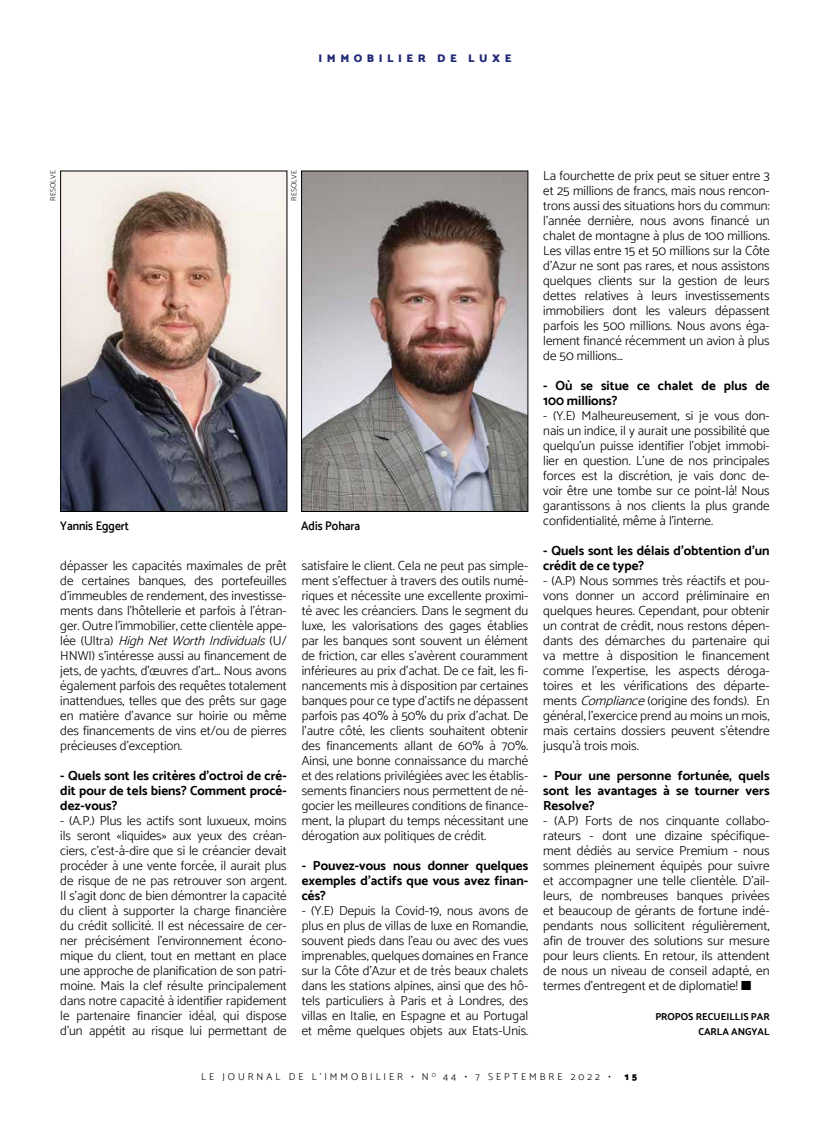
<style>
.page{position:relative;width:830px;height:1134px;background:#fff}
.page>*{position:absolute;margin:0;border:0;box-sizing:border-box;transform-origin:0 0}
.t1{font:300 13.12px/15px "Catamaran";color:#000;text-align:justify}
.t2{font:700 13.12px/15px "Catamaran";color:#000;text-align:justify}
.t3{font:600 12.5px "Catamaran";color:#000;scale:.92 1}
.t4{font:900 11.25px "Catamaran";letter-spacing:.4em;color:#232c77}
.t5{font:300 10px "Catamaran";letter-spacing:.3em;color:#000}
.t6{font:700 10px/15px "Catamaran";color:#000;text-align:right}
.t7{font:900 10px "Catamaran";color:#000}
.t8{font:300 7.5px "Catamaran";letter-spacing:.01em;color:#000}
.s1{font-style:italic}
</style>
<div class="page">
<img style="left:303px;top:173px;width:223px;height:337px">
<div style="left:301px;top:171px;width:227px;height:341px;border:1px solid #000"></div>
<img style="left:62px;top:173px;width:223px;height:337px">
<div style="left:60px;top:171px;width:227px;height:341px;border:1px solid #000"></div>
<p class="t4" style="left:318px;top:51px;width:194px">IMMOBILIER DE LUXE</p>
<p class="t8" style="left:48px;top:200px;width:31px;rotate:-90deg">RESOLVE</p>
<p class="t8" style="left:289px;top:200px;width:31px;rotate:-90deg">RESOLVE</p>
<p class="t3" style="left:60px;top:519px;width:76px">Yannis Eggert</p>
<p class="t3" style="left:301px;top:519px;width:66px">Adis Pohara</p>
<p class="t1" style="left:60px;top:558px;width:228px">dépasser les capacités maximales de prêt de certaines banques, des portefeuilles d’immeubles de rendement, des investisse&shy;ments dans l’hôtellerie et parfois à l’étran&shy;ger. Outre l’immobilier, cette clientèle appe&shy;l é e ( U l t r a ) <span class="s1">HighNetWorthIndividuals</span>( U / HNWI) s’intéresse aussi au financement de jets, de yachts, d’œuvres d’art… Nous avons également parfois des requêtes totalement inattendues, telles que des prêts sur gage en matière d’avance sur hoirie ou même des financements de vins et/ou de pierres précieuses d’exception.</p>
<p class="t2" style="left:60px;top:768px;width:228px">- Quels sont les critères d’octroi de cré&shy;dit pour de tels biens? Comment procé&shy;dez-vous?</p>
<p class="t1" style="left:60px;top:813px;width:228px">- (A.P.) Plus les actifs sont luxueux, moins ils seront «liquides» aux yeux des créan&shy;ciers, c’est-à-dire que si le créancier devait procéder à une vente forcée, il aurait plus de risque de ne pas retrouver son argent.<br>Il s’agit donc de bien démontrer la capacité du client à supporter la charge financière du crédit sollicité. Il est nécessaire de cer&shy;ner précisément l’environnement écono&shy;mique du client, tout en mettant en place une approche de planification de son patri&shy;moine. Mais la clef résulte principalement dans notre capacité à identifier rapidement le partenaire financier idéal, qui dispose d’un appétit au risque lui permettant de</p>
<p class="t1" style="left:301px;top:558px;width:228px">satisfaire le client. Cela ne peut pas simple&shy;ment s’effectuer à travers des outils numé&shy;riques et nécessite une excellente proximi&shy;té avec les créanciers. Dans le segment du luxe, les valorisations des gages établies par les banques sont souvent un élément de friction, car elles s’avèrent couramment inférieures au prix d’achat. De ce fait, les fi&shy;nancements mis à disposition par certaines banques pour ce type d’actifs ne dépassent parfois pas 40% à 50% du prix d’achat. De l’autre côté, les clients souhaitent obtenir des financements allant de 60% à 70%.<br>Ainsi, une bonne connaissance du marché et des relations privilégiées avec les établis&shy;sements financiers nous permettent de né&shy;gocier les meilleures conditions de finance&shy;ment, la plupart du temps nécessitant une dérogation aux politiques de crédit.</p>
<p class="t2" style="left:301px;top:858px;width:228px">- Pouvez-vous nous donner quelques exemples d’actifs que vous avez finan&shy;cés?</p>
<p class="t1" style="left:301px;top:903px;width:228px">- (Y.E) Depuis la Covid-19, nous avons de plus en plus de villas de luxe en Romandie, souvent pieds dans l’eau ou avec des vues imprenables, quelques domaines en France sur la Côte d’Azur et de très beaux chalets dans les stations alpines, ainsi que des hô&shy;tels particuliers à Paris et à Londres, des villas en Italie, en Espagne et au Portugal et même quelques objets aux Etats-Unis.</p>
<p class="t1" style="left:543px;top:168px;width:228px">La fourchette de prix peut se situer entre 3 et 25 millions de francs, mais nous rencon&shy;trons aussi des situations hors du commun: l’année dernière, nous avons financé un chalet de montagne à plus de 100 millions.<br>Les villas entre 15 et 50 millions sur la Côte d’Azur ne sont pas rares, et nous assistons quelques clients sur la gestion de leurs dettes relatives à leurs investissements immobiliers dont les valeurs dépassent parfois les 500 millions. Nous avons éga&shy;lement financé récemment un avion à plus de 50 millions…</p>
<p class="t2" style="left:543px;top:378px;width:228px">- Où se situe ce chalet de plus de<br>100 millions?</p>
<p class="t1" style="left:543px;top:408px;width:228px">- (Y.E) Malheureusement, si je vous don&shy;nais un indice, il y aurait une possibilité que quelqu’un puisse identifier l’objet immobi&shy;lier en question. L’une de nos principales forces est la discrétion, je vais donc de&shy;voir être une tombe sur ce point-là! Nous garantissons à nos clients la plus grande confidentialité, même à l’interne.</p>
<p class="t2" style="left:543px;top:543px;width:228px">- Quels sont les délais d’obtention d’un crédit de ce type?</p>
<p class="t1" style="left:543px;top:573px;width:228px">- (A.P) Nous sommes très réactifs et pou&shy;vons donner un accord préliminaire en quelques heures. Cependant, pour obtenir un contrat de crédit, nous restons dépen&shy;dants des démarches du partenaire qui va mettre à disposition le financement comme l’expertise, les aspects déroga&shy;toires et les vérifications des départe&shy;ments <span class="s1">Compliance</span>(origine des fonds). En général, l’exercice prend au moins un mois, mais certains dossiers peuvent s’étendre jusqu’à trois mois.</p>
<p class="t2" style="left:543px;top:768px;width:228px">- Pour une personne fortunée, quels sont les avantages à se tourner vers Resolve?</p>
<p class="t1" style="left:543px;top:813px;width:228px">- (A.P) Forts de nos cinquante collabo&shy;rateurs - dont une dizaine spécifique&shy;ment dédiés au service Premium - nous sommes pleinement équipés pour suivre et accompagner une telle clientèle. D’ail&shy;leurs, de nombreuses banques privées et beaucoup de gérants de fortune indé&shy;pendants nous sollicitent régulièrement, afin de trouver des solutions sur mesure pour leurs clients. En retour, ils attendent de nous un niveau de conseil adapté, en termes d’entregent et de diplomatie! ■</p>
<p class="t6" style="left:655px;top:1009px;width:116px">PROPOS RECUEILLIS PAR<br>CARLA ANGYAL</p>
<p class="t5" style="left:201px;top:1071px;width:411px">LE JOURNAL DE L’IMMOBILIER • N <sup>O</sup> 44 • 7 SEPTEMBRE 2022 •</p>
<p class="t7" style="left:624px;top:1071px;width:14px">1 5</p>
</div>
